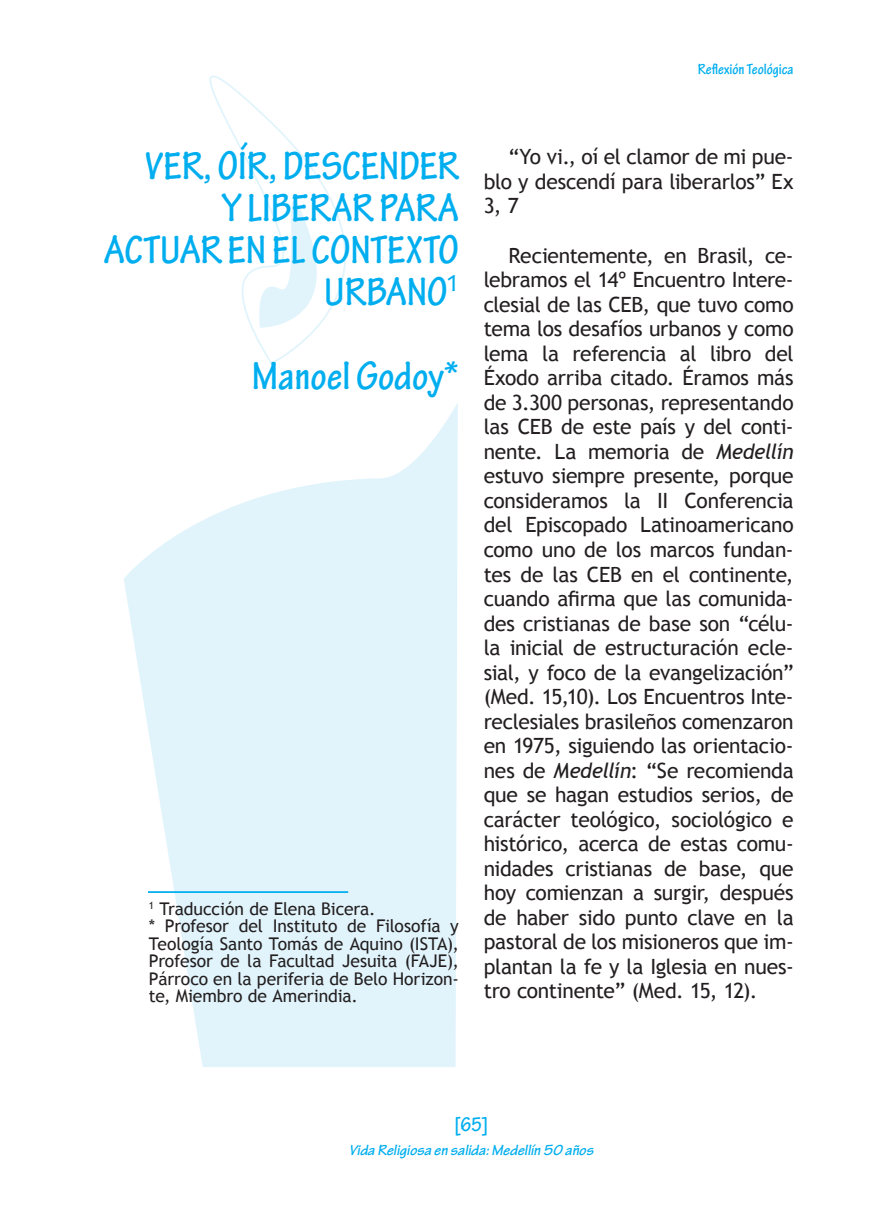
<style>
.page{position:relative;width:893px;height:1216px;background:#fff}
.page>*{position:absolute;margin:0;border:0;box-sizing:border-box;transform-origin:0 0}
.t1{font:700 condensed 42px/42px "Tekton Pro";letter-spacing:-.005em;color:#00aeef;text-align:right}
.t2{font:21px/24.5px "Trebuchet MS";letter-spacing:-.015em;color:#231f20;text-align:justify}
.t3{font:700 condensed 21px "Tekton Pro";color:#00aeef}
.t4{font:17.5px/17.5px "Trebuchet MS";letter-spacing:-.005em;color:#231f20}
.t5{font:italic 700 15.75px "Tekton Pro";color:#00aeef}
.t6{font:700 condensed 15.75px "Tekton Pro";color:#00aeef}
.s1{font-style:italic}
</style>
<div class="page">
<svg style="left:124px;top:403px;width:334px;height:664px;fill:#e1f4fc"></svg>
<svg style="left:209px;top:75px;width:137px;height:289px"></svg>
<svg style="left:254px;top:133px;width:88px;height:195px"></svg>
<hr style="left:149px;top:891px;width:198px;height:1px;background:#00aeef">
<p class="t6" style="left:698px;top:60px;width:97px">Reflexión Teológica</p>
<h1 class="t1" style="left:104px;top:146px;width:356px">VER, OÍR, DESCENDER<br>Y LIBERAR PARA<br>ACTUAR EN EL CONTEXTO<br>URBANO<sup>1</sup></h1>
<h1 class="t1" style="left:252px;top:356px;width:208px">Manoel Godoy*</h1>
<p class="t4" style="left:149px;top:900px;width:312px"><sup>1</sup> Traducción de Elena Bicera.<br>* Profesor del Instituto de Filosofía y Teología Santo Tomás de Aquino (ISTA), Profesor de la Facultad Jesuita (FAJE), Párroco en la periferia de Belo Horizon&shy;te, Miembro de Amerindia.</p>
<p class="t2" style="left:484px;top:145px;width:311px;text-indent:25px">“Yo vi., oí el clamor de mi pue&shy;blo y descendí para liberarlos” Ex 3, 7</p>
<p class="t2" style="left:484px;top:243px;width:311px;text-indent:25px">Recientemente, en Brasil, ce&shy;lebramos el 14º Encuentro Intere&shy;clesial de las CEB, que tuvo como tema los desafíos urbanos y como lema la referencia al libro del Éxodo arriba citado. Éramos más de 3.300 personas, representando las CEB de este país y del conti&shy;nente. La memoria de <span class="s1">Medellín </span>estuvo siempre presente, porque consideramos la II Conferencia del Episcopado Latinoamericano como uno de los marcos fundan&shy;tes de las CEB en el continente, cuando afirma que las comunida&shy;des cristianas de base son “célu&shy;la inicial de estructuración ecle&shy;sial, y foco de la evangelización” (Med. 15,10). Los Encuentros Inte&shy;reclesiales brasileños comenzaron en 1975, siguiendo las orientacio&shy;nes de <span class="s1">Medellín</span>: “Se recomienda que se hagan estudios serios, de carácter teológico, sociológico e histórico, acerca de estas comu&shy;nidades cristianas de base, que hoy comienzan a surgir, después de haber sido punto clave en la pastoral de los misioneros que im&shy;plantan la fe y la Iglesia en nues&shy;tro continente” (Med. 15, 12).</p>
<p class="t3" style="left:455px;top:1111px;width:35px">[65]</p>
<p class="t5" style="left:349px;top:1140px;width:246px">Vida Religiosa en salida: Medellín 50 años</p>
</div>
